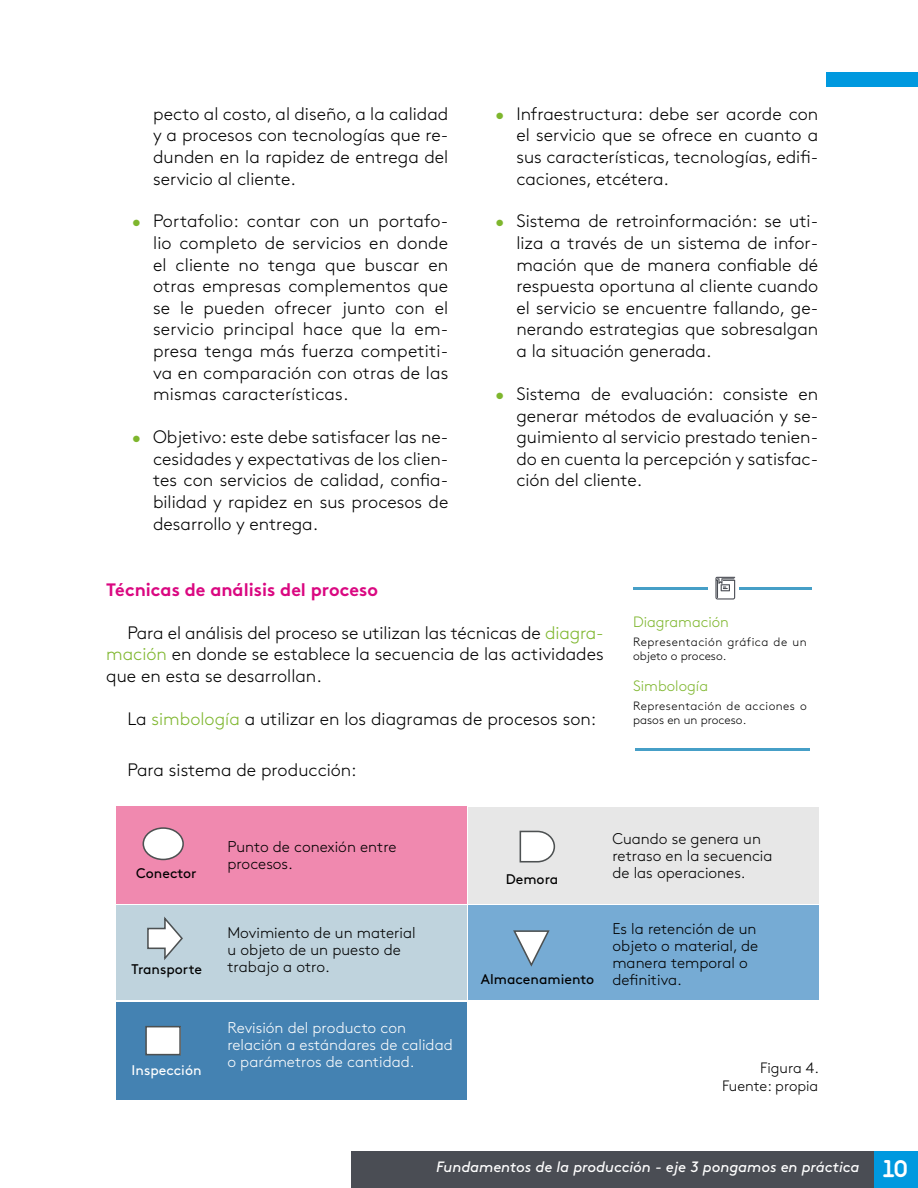
<style>
.page{position:relative;width:918px;height:1188px;background:#fff}
.page>*{position:absolute;margin:0;border:0;box-sizing:border-box;transform-origin:0 0}
.t1{font:300 18px/21.6px "Brown Std";color:#000;text-align:justify}
.t2{font:700 18px "Brown Std";color:#da0881}
.t3{font:300 15.6px/17.1px "Brown Std";color:#000}
.t4{font:300 15.6px/17.1px "Brown Std";color:#fff}
.t5{font:italic 15px "Brown Std";letter-spacing:-.005em;color:#fff}
.t6{font:300 15px "Brown Std";color:#7eb62d}
.t7{font:300 15px/18px "Brown Std";color:#000;text-align:right}
.t8{font:13.95px "Brown Std";color:#000}
.t9{font:13.95px "Brown Std";color:#fff}
.t10{font:300 12px/14.4px "Brown Std";letter-spacing:.035em;color:#000}
.s1{color:#7eb62d}
.s2{font-family:"Areandina Voz";font-style:normal;font-size:24px}
</style>
<div class="page">
<div style="left:826px;top:72px;width:92px;height:15px;background:#0099df"></div>
<div style="left:873px;top:1151px;width:45px;height:37px;background:#0099df"></div>
<div style="left:351px;top:1151px;width:522px;height:37px;background:#4a4d54"></div>
<hr style="left:635px;top:748px;width:175px;height:3px;background:#469fc7">
<hr style="left:633px;top:587px;width:179px;height:3px;background:#469fc7">
<div style="left:708px;top:574px;width:30px;height:30px;background:#fff"></div>
<svg style="left:715px;top:577px;width:20px;height:23px"></svg>
<div style="left:116px;top:906px;width:350px;height:94px;background:#bfd3dd"></div>
<div style="left:468px;top:808px;width:351px;height:96px;background:#e7e7e7"></div>
<div style="left:116px;top:806px;width:350px;height:98px;background:#f089af"></div>
<div style="left:116px;top:1002px;width:350px;height:98px;background:#4482b2"></div>
<div style="left:468px;top:906px;width:351px;height:94px;background:#76abd4"></div>
<svg style="left:513px;top:930px;width:37px;height:37px"></svg>
<svg style="left:519px;top:830px;width:37px;height:33px"></svg>
<div style="left:143px;top:828px;width:40px;height:31px;background:#fff;border-radius:50%"></div>
<div style="left:143px;top:827px;width:41px;height:33px;border:2px solid #4d5152;border-radius:50%"></div>
<svg style="left:147px;top:916px;width:36px;height:44px"></svg>
<div style="left:146px;top:1027px;width:34px;height:28px;background:#fff"></div>
<div style="left:145px;top:1026px;width:36px;height:29px;border:2px solid #4d5152"></div>
<p class="t1" style="left:153px;top:103px;width:297px">pecto al costo, al diseño, a la calidad y a procesos con tecnologías que re&shy;dunden en la rapidez de entrega del servicio al cliente.</p>
<p class="t1" style="left:153px;top:211px;width:297px;text-indent:-21px"><span class="s1">•</span> Portafolio: contar con un portafo&shy;lio completo de servicios en donde el cliente no tenga que buscar en otras empresas complementos que se le pueden ofrecer junto con el servicio principal hace que la em&shy;presa tenga más fuerza competiti&shy;va en comparación con otras de las mismas características.</p>
<p class="t1" style="left:153px;top:426px;width:297px;text-indent:-21px"><span class="s1">•</span> Objetivo: este debe satisfacer las ne&shy;cesidades y expectativas de los clien&shy;tes con servicios de calidad, confia&shy;bilidad y rapidez en sus procesos de desarrollo y entrega.</p>
<p class="t1" style="left:516px;top:103px;width:303px;text-indent:-21px"><span class="s1">•</span> Infraestructura: debe ser acorde con el servicio que se ofrece en cuanto a sus características, tecnologías, edifi&shy;caciones, etcétera.</p>
<p class="t1" style="left:516px;top:211px;width:303px;text-indent:-21px"><span class="s1">•</span> Sistema de retroinformación: se uti&shy;liza a través de un sistema de infor&shy;mación que de manera confiable dé respuesta oportuna al cliente cuando el servicio se encuentre fallando, ge&shy;nerando estrategias que sobresalgan a la situación generada.</p>
<p class="t1" style="left:516px;top:383px;width:303px;text-indent:-21px"><span class="s1">•</span> Sistema de evaluación: consiste en generar métodos de evaluación y se&shy;guimiento al servicio prestado tenien&shy;do en cuenta la percepción y satisfac&shy;ción del cliente.</p>
<p class="t2" style="left:106px;top:579px;width:273px">Técnicas de análisis del proceso</p>
<p class="t1" style="left:106px;top:622px;width:499px;text-indent:21px">Para el análisis del proceso se utilizan las técnicas de <span class="s1">diagra&shy;mación</span> en donde se establece la secuencia de las actividades que en esta se desarrollan.</p>
<p class="t1" style="left:128px;top:708px;width:470px">La <span class="s1">simbología</span> a utilizar en los diagramas de procesos son:</p>
<p class="t1" style="left:128px;top:759px;width:231px">Para sistema de producción:</p>
<p class="t6" style="left:633px;top:613px;width:97px">Diagramación</p>
<p class="t10" style="left:633px;top:635px;width:175px">Representación gráfica de un objeto o proceso.</p>
<p class="t6" style="left:633px;top:677px;width:76px">Simbología</p>
<p class="t10" style="left:633px;top:698px;width:175px">Representación de acciones o pasos en un proceso.</p>
<p class="t8" style="left:136px;top:865px;width:62px">Conector</p>
<p class="t8" style="left:132px;top:961px;width:72px">Transporte</p>
<p class="t3" style="left:227px;top:838px;width:171px">Punto de conexión entre procesos.</p>
<p class="t3" style="left:227px;top:925px;width:190px">Movimiento de un material u objeto de un puesto de trabajo a otro.</p>
<p class="t8" style="left:506px;top:871px;width:54px">Demora</p>
<p class="t8" style="left:481px;top:971px;width:115px">Almacenamiento</p>
<p class="t3" style="left:612px;top:830px;width:162px">Cuando se genera un retraso en la secuencia de las operaciones.</p>
<p class="t3" style="left:612px;top:920px;width:147px">Es la retención de un objeto o material, de manera temporal o de-nitiva.</p>
<p class="t4" style="left:227px;top:1019px;width:227px">Revisión del producto con relación a estándares de calidad o parámetros de cantidad.</p>
<p class="t9" style="left:132px;top:1062px;width:71px">Inspección</p>
<p class="t7" style="left:722px;top:1059px;width:98px">Figura 4.<br>Fuente: propia</p>
<p class="t5" style="left:436px;top:1158px;width:473px">Fundamentos de la producción - eje 3 pongamos en práctica <span class="s2">10</span></p>
</div>
